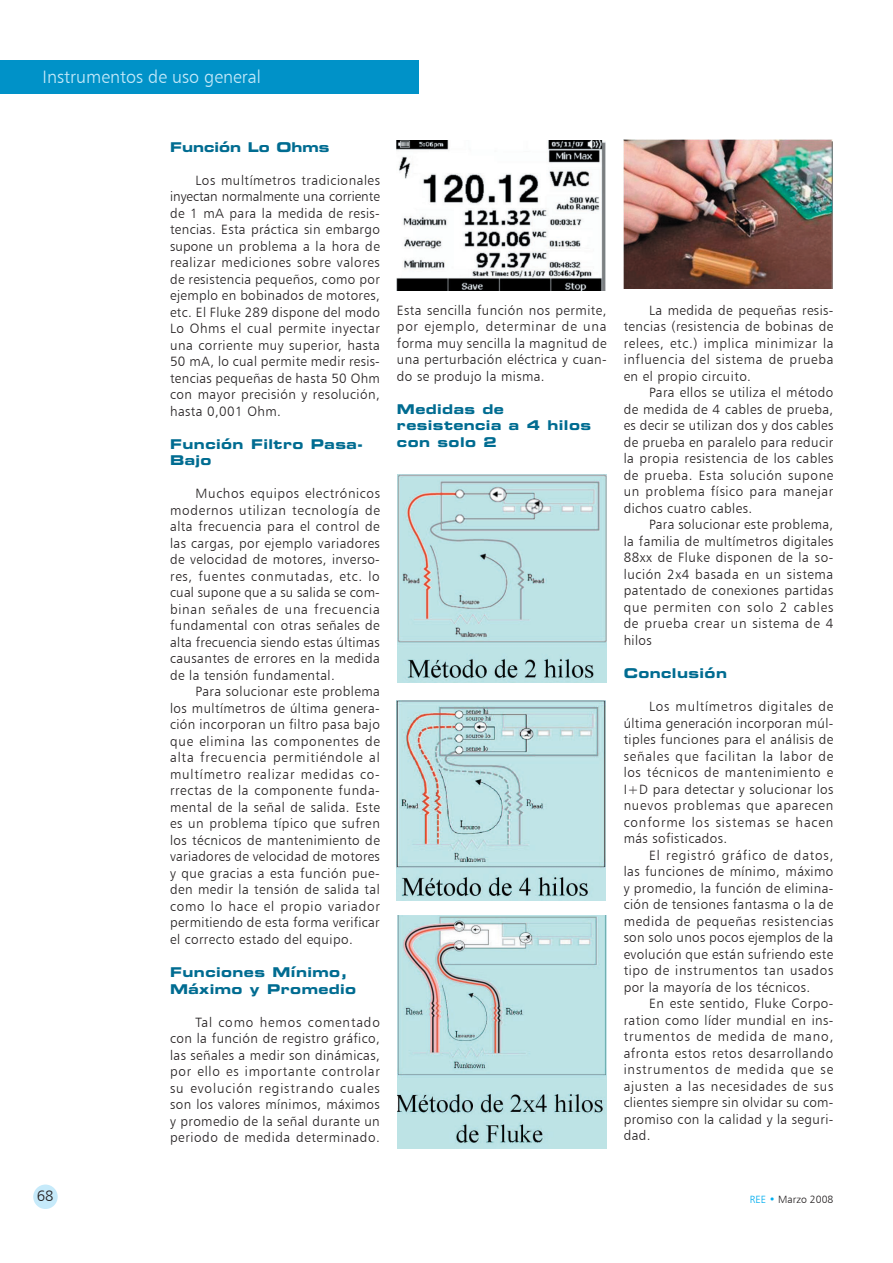
<style>
.page{position:relative;width:893px;height:1263px;background:#fff}
.page>*{position:absolute;margin:0;border:0;box-sizing:border-box;transform-origin:0 0}
.t1{font:18px "Humanist 777 BT Light B";color:#c6eafa}
.t2{font:15px "Humanist 777 BT Light B";color:#231f20}
.t3{font:13.5px/16.5px "Humanist 777 BT Light B";letter-spacing:.03em;color:#231f20;text-align:justify}
.t4{font:13.5px/16.5px "Eurostile Bold Extended Two";letter-spacing:.03em;color:#006c91}
.t5{font:13.5px "Eurostile Bold Extended Two";color:#006c91}
.t6{font:10.5px "Humanist 777 BT Light B";color:#231f20}
.s1{color:#00aeef}
</style>
<div class="page">
<div style="left:33px;top:1184px;width:25px;height:25px;background:#c6eafa;border-radius:50%"></div>
<div style="left:0;top:61px;width:419px;height:33px;background:#0092c8"></div>
<img style="left:397px;top:140px;width:209px;height:151px">
<img style="left:624px;top:140px;width:208px;height:148px">
<img style="left:398px;top:474px;width:209px;height:208px">
<img style="left:398px;top:915px;width:209px;height:233px">
<img style="left:397px;top:701px;width:208px;height:199px">
<h1 class="t1" style="left:43px;top:65px;width:220px">Instrumentos de uso general</h1>
<p class="t5" style="left:170px;top:138px;width:161px">Función Lo Ohms</p>
<p class="t3" style="left:170px;top:172px;width:211px;text-indent:26px">Los multímetros tradicionales inyectan normalmente una corriente de 1 mA para la medida de resis&shy;tencias. Esta práctica sin embargo supone un problema a la hora de realizar mediciones sobre valores de resistencia pequeños, como por ejemplo en bobinados de motores, etc. El Fluke 289 dispone del modo Lo Ohms el cual permite inyectar una corriente muy superior, hasta 50 mA, lo cual permite medir resis&shy;tencias pequeñas de hasta 50 Ohm con mayor precisión y resolución, hasta 0,001 Ohm.</p>
<p class="t4" style="left:170px;top:435px;width:195px">Función Filtro Pasa-<br>Bajo</p>
<p class="t3" style="left:170px;top:485px;width:211px;text-indent:26px">Muchos equipos electrónicos modernos utilizan tecnología de alta frecuencia para el control de las cargas, por ejemplo variadores de velocidad de motores, inverso&shy;res, fuentes conmutadas, etc. lo cual supone que a su salida se com&shy;binan señales de una frecuencia fundamental con otras señales de alta frecuencia siendo estas últimas causantes de errores en la medida de la tensión fundamental.</p>
<p class="t3" style="left:170px;top:683px;width:211px;text-indent:26px">Para solucionar este problema los multímetros de última genera&shy;ción incorporan un filtro pasa bajo que elimina las componentes de alta frecuencia permitiéndole al multímetro realizar medidas co&shy;rrectas de la componente funda&shy;mental de la señal de salida. Este es un problema típico que sufren los técnicos de mantenimiento de variadores de velocidad de motores y que gracias a esta función pue&shy;den medir la tensión de salida tal como lo hace el propio variador permitiendo de esta forma verificar el correcto estado del equipo.</p>
<p class="t4" style="left:170px;top:963px;width:188px">Funciones Mínimo,<br>Máximo y Promedio</p>
<p class="t3" style="left:170px;top:1013px;width:211px;text-indent:26px">Tal como hemos comentado con la función de registro gráfico, las señales a medir son dinámicas, por ello es importante controlar su evolución registrando cuales son los valores mínimos, máximos y promedio de la señal durante un periodo de medida determinado.</p>
<p class="t3" style="left:397px;top:302px;width:211px">Esta sencilla función nos permite, por ejemplo, determinar de una forma muy sencilla la magnitud de una perturbación eléctrica y cuan&shy;do se produjo la misma.</p>
<p class="t4" style="left:397px;top:401px;width:196px">Medidas de resistencia a 4 hilos con solo 2</p>
<p class="t3" style="left:624px;top:302px;width:211px;text-indent:25px">La medida de pequeñas resis&shy;tencias (resistencia de bobinas de relees, etc.) implica minimizar la influencia del sistema de prueba en el propio circuito.</p>
<p class="t3" style="left:624px;top:384px;width:211px;text-indent:26px">Para ellos se utiliza el método de medida de 4 cables de prueba, es decir se utilizan dos y dos cables de prueba en paralelo para reducir la propia resistencia de los cables de prueba. Esta solución supone un problema físico para manejar dichos cuatro cables.</p>
<p class="t3" style="left:624px;top:516px;width:211px;text-indent:26px">Para solucionar este problema, la familia de multímetros digitales 88xx de Fluke disponen de la so&shy;lución 2x4 basada en un sistema patentado de conexiones partidas que permiten con solo 2 cables de prueba crear un sistema de 4 hilos</p>
<p class="t4" style="left:624px;top:665px;width:105px">Conclusión</p>
<p class="t3" style="left:624px;top:698px;width:211px;text-indent:26px">Los multímetros digitales de última generación incorporan múl&shy;tiples funciones para el análisis de señales que facilitan la labor de los técnicos de mantenimiento e I+D para detectar y solucionar los nuevos problemas que aparecen conforme los sistemas se hacen más sofisticados.</p>
<p class="t3" style="left:624px;top:846px;width:211px;text-indent:26px">El registró gráfico de datos, las funciones de mínimo, máximo y promedio, la función de elimina&shy;ción de tensiones fantasma o la de medida de pequeñas resistencias son solo unos pocos ejemplos de la evolución que están sufriendo este tipo de instrumentos tan usados por la mayoría de los técnicos.</p>
<p class="t3" style="left:624px;top:995px;width:211px;text-indent:26px">En este sentido, Fluke Corpo&shy;ration como líder mundial en ins&shy;trumentos de medida de mano, afronta estos retos desarrollando instrumentos de medida que se ajusten a las necesidades de sus clientes siempre sin olvidar su com&shy;promiso con la calidad y la seguri&shy;dad.</p>
<p class="t2" style="left:37px;top:1186px;width:18px">68</p>
<p class="t6" style="left:750px;top:1193px;width:85px"><span class="s1">REE •</span> Marzo 2008</p>
</div>
